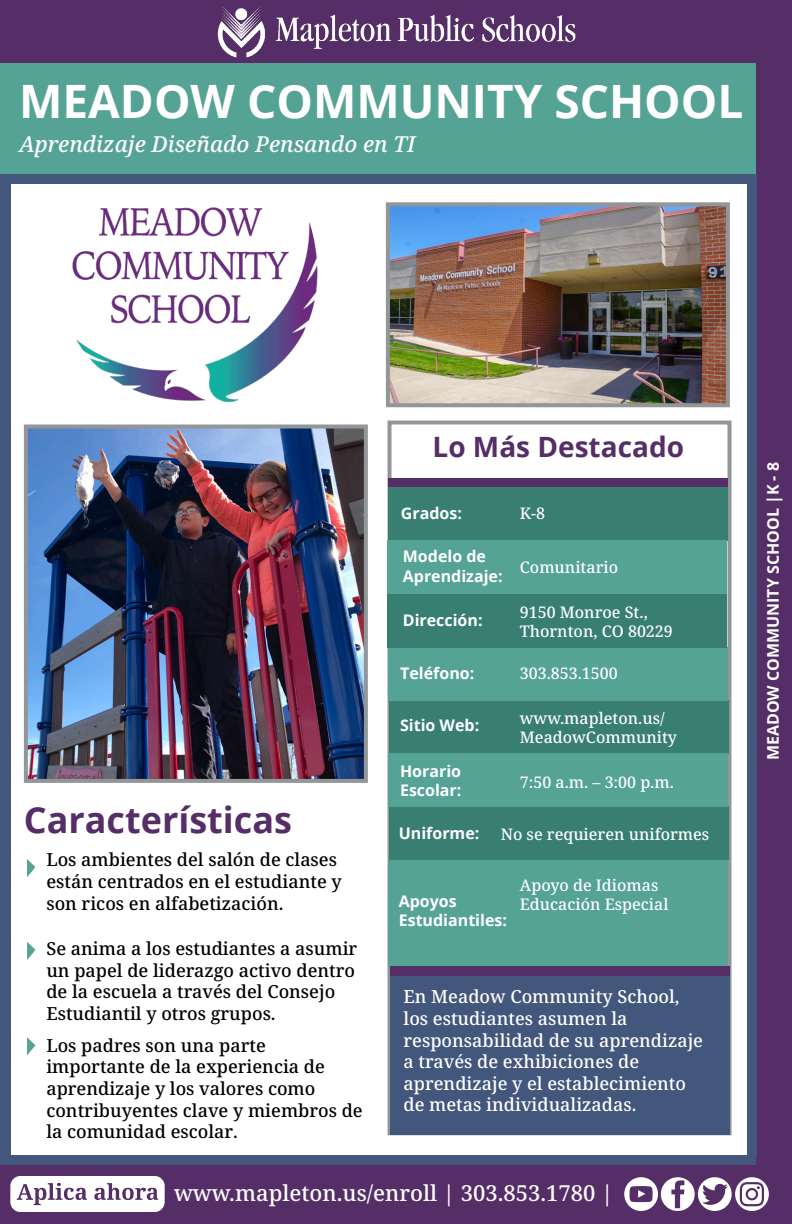
<style>
.page{position:relative;width:792px;height:1224px;background:#fff}
.page>*{position:absolute;margin:0;border:0;box-sizing:border-box;transform-origin:0 0}
.t1{font:700 46px "Open Sans";color:#fff}
.t2{font:700 36px "Open Sans";color:#552e67}
.t3{font:700 28px "Open Sans";color:#552e67}
.t4{font:500 22px "Noto Serif";color:#fff}
.t5{font:italic 500 22px "Noto Serif";color:#fff}
.t6{font:500 18px/21.6px "Noto Serif";color:#000}
.t7{font:500 18px/21.6px "Noto Serif";color:#fff}
.t8{font:500 16px "Noto Serif";color:#fff}
.t9{font:700 16px/19.2px "Open Sans";color:#fff}
</style>
<div class="page">
<div style="left:388px;top:421px;width:344px;height:714px;border:4px solid #939698"></div>
<div style="left:389px;top:807px;width:340px;height:53px;background:#387f72"></div>
<div style="left:388px;top:860px;width:340px;height:107px;background:#55a395"></div>
<div style="left:389px;top:701px;width:340px;height:53px;background:#387f72"></div>
<div style="left:388px;top:753px;width:340px;height:54px;background:#55a395"></div>
<div style="left:388px;top:647px;width:340px;height:54px;background:#55a395"></div>
<div style="left:390px;top:967px;width:340px;height:168px;background:#43577c"></div>
<div style="left:390px;top:967px;width:340px;height:9px;background:#552e67"></div>
<div style="left:388px;top:478px;width:340px;height:10px;background:#552e67"></div>
<div style="left:387px;top:594px;width:340px;height:53px;background:#387f72"></div>
<div style="left:388px;top:488px;width:340px;height:53px;background:#387f72"></div>
<div style="left:387px;top:541px;width:340px;height:53px;background:#55a395"></div>
<img style="left:391px;top:207px;width:334px;height:195px">
<div style="left:0;top:63px;width:792px;height:112px;background:#55a395"></div>
<div style="left:756px;top:0;width:36px;height:1224px;background:#552e67"></div>
<div style="left:0;top:0;width:792px;height:63px;background:#552e67"></div>
<div style="left:0;top:1165px;width:792px;height:59px;background:#552e67"></div>
<div style="left:0;top:174px;width:756px;height:10px;background:#43577c"></div>
<div style="left:747px;top:174px;width:9px;height:981px;background:#43577c"></div>
<div style="left:0;top:174px;width:10px;height:991px;background:#43577c"></div>
<div style="left:0;top:1155px;width:756px;height:10px;background:#43577c"></div>
<img style="left:217px;top:6px;width:359px;height:52px">
<img style="left:29px;top:430px;width:334px;height:348px">
<div style="left:24px;top:425px;width:344px;height:358px;border:4px solid #939698"></div>
<div style="left:386px;top:202px;width:344px;height:205px;border:4px solid #939698"></div>
<svg style="left:27px;top:859px;width:9px;height:18px"></svg>
<svg style="left:27px;top:942px;width:9px;height:18px"></svg>
<svg style="left:27px;top:1037px;width:9px;height:19px"></svg>
<img style="left:72px;top:207px;width:246px;height:196px">
<svg style="left:624px;top:1177px;width:145px;height:34px"></svg>
<svg style="left:10px;top:1176px;width:155px;height:36px;background:#e0d9e3"></svg>
<p class="t1" style="left:19px;top:69px;width:726px">MEADOW COMMUNITY SCHOOL</p>
<p class="t5" style="left:19px;top:129px;width:398px">Aprendizaje Diseñado Pensando en TI</p>
<p class="t3" style="left:433px;top:427px;width:253px">Lo Más Destacado</p>
<p class="t9" style="left:401px;top:503px;width:63px">Grados:</p>
<p class="t8" style="left:520px;top:503px;width:27px">K-8</p>
<p class="t2" style="left:24px;top:795px;width:270px">Características</p>
<p class="t6" style="left:46px;top:850px;width:297px">Los ambientes del salón de clases están centrados en el estudiante y son ricos en alfabetización.</p>
<p class="t6" style="left:46px;top:938px;width:312px">Se anima a los estudiantes a asumir un papel de liderazgo activo dentro de la escuela a través del Consejo<br>Estudiantil y otros grupos.</p>
<p class="t6" style="left:46px;top:1035px;width:318px">Los padres son una parte importante de la experiencia de aprendizaje y los valores como contribuyentes clave y miembros de la comunidad escolar.</p>
<p class="t9" style="left:403px;top:547px;width:101px">Modelo de<br>Aprendizaje:</p>
<p class="t9" style="left:403px;top:610px;width:81px">Dirección:</p>
<p class="t9" style="left:400px;top:663px;width:76px">Teléfono:</p>
<p class="t8" style="left:520px;top:556px;width:100px">Comunitario</p>
<p class="t8" style="left:520px;top:601px;width:129px">9150 Monroe St.,</p>
<p class="t8" style="left:520px;top:620px;width:154px">Thornton, CO 80229</p>
<p class="t8" style="left:520px;top:663px;width:99px">303.853.1500</p>
<p class="t9" style="left:400px;top:715px;width:81px">Sitio Web:</p>
<p class="t9" style="left:400px;top:761px;width:63px">Horario</p>
<p class="t9" style="left:400px;top:780px;width:63px">Escolar:</p>
<p class="t9" style="left:399px;top:824px;width:82px">Uniforme:</p>
<p class="t8" style="left:520px;top:707px;width:146px">www.mapleton.us/</p>
<p class="t8" style="left:520px;top:726px;width:159px">MeadowCommunity</p>
<p class="t8" style="left:520px;top:771px;width:156px">7:50 a.m. – 3:00 p.m.</p>
<p class="t8" style="left:501px;top:823px;width:210px">No se requieren uniformes</p>
<p class="t9" style="left:399px;top:891px;width:60px">Apoyos</p>
<p class="t9" style="left:399px;top:911px;width:110px">Estudiantiles:</p>
<p class="t8" style="left:520px;top:874px;width:140px">Apoyo de Idiomas</p>
<p class="t8" style="left:520px;top:894px;width:150px">Educación Especial</p>
<p class="t7" style="left:404px;top:987px;width:301px">En Meadow Community School, los estudiantes asumen la responsabilidad de su aprendizaje a través de exhibiciones de aprendizaje y el establecimiento de metas individualizadas.</p>
<p class="t4" style="left:174px;top:1178px;width:441px">www.mapleton.us/enroll | 303.853.1780 |</p>
<p class="t9" style="left:763px;top:760px;width:300px;rotate:-90deg">MEADOW COMMUNITY SCHOOL |K - 8</p>
</div>
